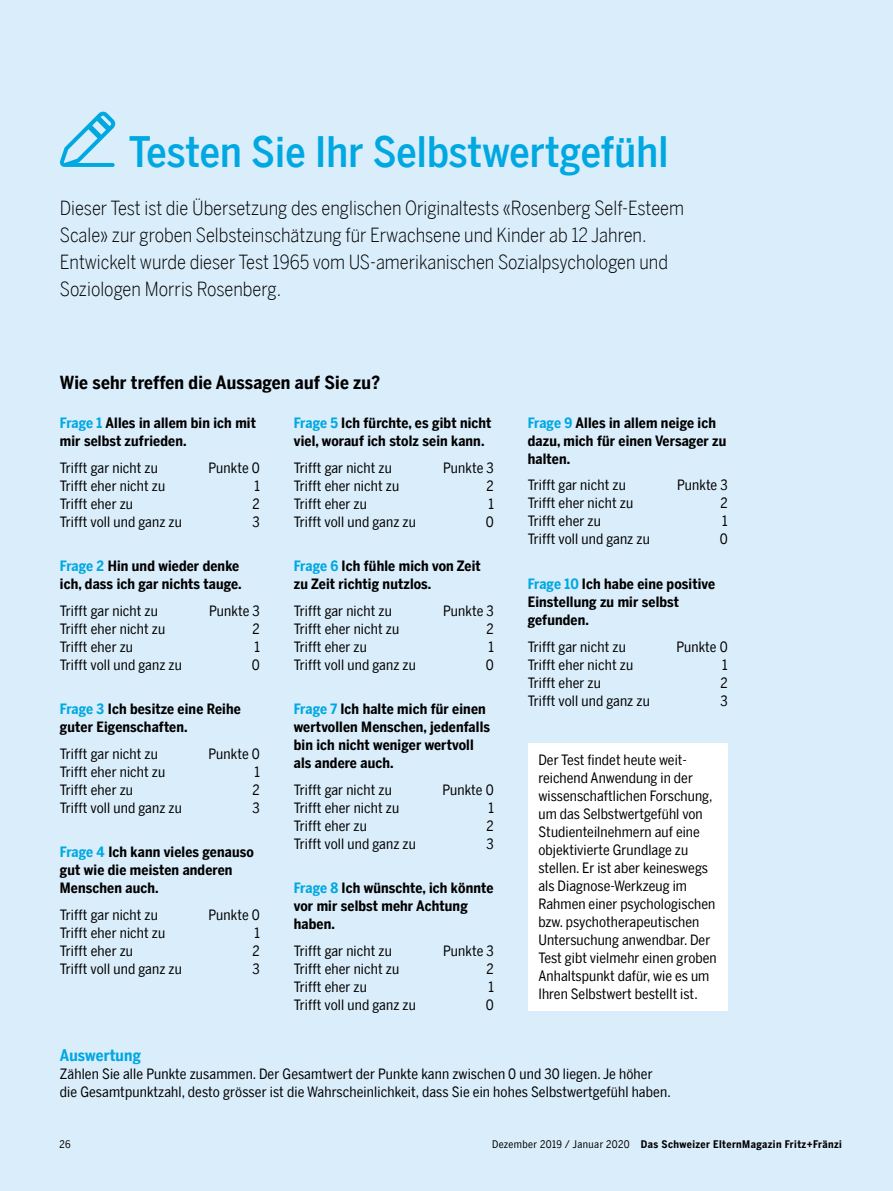
<style>
.page{position:relative;width:893px;height:1191px;background:#daedfa}
.page>*{position:absolute;margin:0;border:0;box-sizing:border-box;transform-origin:0 0}
.t1{font:500 42px "Benton Sans Cond";letter-spacing:.005em;color:#00a8e2}
.t2{font:300 19.5px/27px "Benton Sans Cond";color:#000}
.t3{font:700 18px "Benton Sans Cond";letter-spacing:.01em;color:#000}
.t4{font:700 15.75px "Benton Sans Cond";letter-spacing:.01em;color:#00a8e2}
.t5{font:14.25px/18px "Benton Sans Cond";letter-spacing:.01em;color:#000}
.t6{font:700 14.25px/18px "Benton Sans Cond";letter-spacing:.01em;color:#000}
.t7{font:700 10.5px "Benton Sans Cond";letter-spacing:.04em;color:#000}
.t8{font:10.5px "Benton Sans Cond";color:#000}
.s1{color:#00a8e2}
.s2{font-weight:400}
</style>
<div class="page">
<svg style="left:60px;top:112px;width:55px;height:55px"></svg>
<div style="left:528px;top:743px;width:200px;height:267px;background:#fff"></div>
<h1 class="t1" style="left:129px;top:127px;width:541px">Testen Sie Ihr Selbstwertgefühl</h1>
<p class="t2" style="left:60px;top:194px;width:626px">Dieser Test ist die Übersetzung des englischen Originaltests «Rosenberg Self-Esteem Scale» zur groben Selbsteinschätzung für Erwachsene und Kinder ab 12 Jahren.<br>Entwickelt wurde dieser Test 1965 vom US-amerikanischen Sozialpsychologen und Soziologen Morris Rosenberg.</p>
<p class="t3" style="left:60px;top:372px;width:322px">Wie sehr treffen die Aussagen auf Sie zu?</p>
<p class="t6" style="left:60px;top:414px;width:198px"><span class="s1">Frage 1</span> Alles in allem bin ich mit mir selbst zufrieden.</p>
<p class="t5" style="left:60px;top:458px;width:100px">Trifft gar nicht zu</p>
<p class="t5" style="left:208px;top:458px;width:53px">Punkte 0</p>
<p class="t5" style="left:60px;top:476px;width:107px">Trifft eher nicht zu</p>
<p class="t5" style="left:254px;top:476px;width:7px">1</p>
<p class="t5" style="left:60px;top:494px;width:75px">Trifft eher zu</p>
<p class="t5" style="left:253px;top:494px;width:9px">2</p>
<p class="t5" style="left:60px;top:512px;width:124px">Trifft voll und ganz zu</p>
<p class="t5" style="left:253px;top:512px;width:9px">3</p>
<p class="t6" style="left:60px;top:557px;width:183px"><span class="s1">Frage 2</span> Hin und wieder denke ich, dass ich gar nichts tauge.</p>
<p class="t5" style="left:60px;top:601px;width:100px">Trifft gar nicht zu</p>
<p class="t5" style="left:209px;top:601px;width:52px">Punkte 3</p>
<p class="t5" style="left:60px;top:619px;width:107px">Trifft eher nicht zu</p>
<p class="t5" style="left:253px;top:619px;width:9px">2</p>
<p class="t5" style="left:60px;top:637px;width:75px">Trifft eher zu</p>
<p class="t5" style="left:254px;top:637px;width:7px">1</p>
<p class="t5" style="left:60px;top:655px;width:124px">Trifft voll und ganz zu</p>
<p class="t5" style="left:252px;top:655px;width:10px">0</p>
<p class="t6" style="left:60px;top:700px;width:182px"><span class="s1">Frage 3</span> Ich besitze eine Reihe guter Eigenschaften.</p>
<p class="t5" style="left:60px;top:744px;width:100px">Trifft gar nicht zu</p>
<p class="t5" style="left:208px;top:744px;width:53px">Punkte 0</p>
<p class="t5" style="left:60px;top:762px;width:107px">Trifft eher nicht zu</p>
<p class="t5" style="left:254px;top:762px;width:7px">1</p>
<p class="t5" style="left:60px;top:780px;width:75px">Trifft eher zu</p>
<p class="t5" style="left:253px;top:780px;width:9px">2</p>
<p class="t5" style="left:60px;top:798px;width:124px">Trifft voll und ganz zu</p>
<p class="t5" style="left:253px;top:798px;width:9px">3</p>
<p class="t6" style="left:60px;top:843px;width:195px"><span class="s1">Frage 4</span> Ich kann vieles genauso gut wie die meisten anderen<br>Menschen auch.</p>
<p class="t5" style="left:60px;top:905px;width:100px">Trifft gar nicht zu</p>
<p class="t5" style="left:208px;top:905px;width:53px">Punkte 0</p>
<p class="t5" style="left:60px;top:923px;width:107px">Trifft eher nicht zu</p>
<p class="t5" style="left:254px;top:923px;width:7px">1</p>
<p class="t5" style="left:60px;top:941px;width:75px">Trifft eher zu</p>
<p class="t5" style="left:253px;top:941px;width:9px">2</p>
<p class="t5" style="left:60px;top:959px;width:124px">Trifft voll und ganz zu</p>
<p class="t5" style="left:253px;top:959px;width:9px">3</p>
<p class="t6" style="left:294px;top:414px;width:199px"><span class="s1">Frage 5</span> Ich fürchte, es gibt nicht viel, worauf ich stolz sein kann.</p>
<p class="t5" style="left:294px;top:458px;width:100px">Trifft gar nicht zu</p>
<p class="t5" style="left:443px;top:458px;width:52px">Punkte 3</p>
<p class="t5" style="left:294px;top:476px;width:107px">Trifft eher nicht zu</p>
<p class="t5" style="left:487px;top:476px;width:9px">2</p>
<p class="t5" style="left:294px;top:494px;width:75px">Trifft eher zu</p>
<p class="t5" style="left:488px;top:494px;width:7px">1</p>
<p class="t5" style="left:294px;top:512px;width:124px">Trifft voll und ganz zu</p>
<p class="t5" style="left:486px;top:512px;width:10px">0</p>
<p class="t6" style="left:294px;top:557px;width:188px"><span class="s1">Frage 6</span> Ich fühle mich von Zeit zu Zeit richtig nutzlos.</p>
<p class="t5" style="left:294px;top:601px;width:100px">Trifft gar nicht zu</p>
<p class="t5" style="left:443px;top:601px;width:52px">Punkte 3</p>
<p class="t5" style="left:294px;top:619px;width:107px">Trifft eher nicht zu</p>
<p class="t5" style="left:487px;top:619px;width:9px">2</p>
<p class="t5" style="left:294px;top:637px;width:75px">Trifft eher zu</p>
<p class="t5" style="left:488px;top:637px;width:7px">1</p>
<p class="t5" style="left:294px;top:655px;width:124px">Trifft voll und ganz zu</p>
<p class="t5" style="left:486px;top:655px;width:10px">0</p>
<p class="t6" style="left:294px;top:700px;width:198px"><span class="s1">Frage 7</span> Ich halte mich für einen wertvollen Menschen, jedenfalls bin ich nicht weniger wertvoll als andere auch.</p>
<p class="t5" style="left:294px;top:780px;width:100px">Trifft gar nicht zu</p>
<p class="t5" style="left:442px;top:780px;width:53px">Punkte 0</p>
<p class="t5" style="left:294px;top:798px;width:107px">Trifft eher nicht zu</p>
<p class="t5" style="left:488px;top:798px;width:7px">1</p>
<p class="t5" style="left:294px;top:816px;width:75px">Trifft eher zu</p>
<p class="t5" style="left:487px;top:816px;width:9px">2</p>
<p class="t5" style="left:294px;top:834px;width:124px">Trifft voll und ganz zu</p>
<p class="t5" style="left:486px;top:834px;width:9px">3</p>
<p class="t6" style="left:294px;top:879px;width:201px"><span class="s1">Frage 8</span> Ich wünschte, ich könnte vor mir selbst mehr Achtung haben.</p>
<p class="t5" style="left:294px;top:941px;width:100px">Trifft gar nicht zu</p>
<p class="t5" style="left:443px;top:941px;width:52px">Punkte 3</p>
<p class="t5" style="left:294px;top:959px;width:107px">Trifft eher nicht zu</p>
<p class="t5" style="left:487px;top:959px;width:9px">2</p>
<p class="t5" style="left:294px;top:977px;width:75px">Trifft eher zu</p>
<p class="t5" style="left:488px;top:977px;width:7px">1</p>
<p class="t5" style="left:294px;top:995px;width:124px">Trifft voll und ganz zu</p>
<p class="t5" style="left:486px;top:995px;width:10px">0</p>
<p class="t6" style="left:528px;top:414px;width:200px"><span class="s1">Frage 9</span> Alles in allem neige ich dazu, mich für einen Versager zu halten.</p>
<p class="t5" style="left:528px;top:476px;width:100px">Trifft gar nicht zu</p>
<p class="t5" style="left:677px;top:476px;width:52px">Punkte 3</p>
<p class="t5" style="left:528px;top:494px;width:107px">Trifft eher nicht zu</p>
<p class="t5" style="left:720px;top:494px;width:9px">2</p>
<p class="t5" style="left:528px;top:512px;width:75px">Trifft eher zu</p>
<p class="t5" style="left:722px;top:512px;width:7px">1</p>
<p class="t5" style="left:528px;top:530px;width:124px">Trifft voll und ganz zu</p>
<p class="t5" style="left:720px;top:530px;width:10px">0</p>
<p class="t6" style="left:528px;top:575px;width:189px"><span class="s1">Frage 10</span> Ich habe eine positive<br>Einstellung zu mir selbst gefunden.</p>
<p class="t5" style="left:528px;top:637px;width:100px">Trifft gar nicht zu</p>
<p class="t5" style="left:676px;top:637px;width:53px">Punkte 0</p>
<p class="t5" style="left:528px;top:655px;width:107px">Trifft eher nicht zu</p>
<p class="t5" style="left:722px;top:655px;width:7px">1</p>
<p class="t5" style="left:528px;top:673px;width:75px">Trifft eher zu</p>
<p class="t5" style="left:720px;top:673px;width:9px">2</p>
<p class="t5" style="left:528px;top:691px;width:124px">Trifft voll und ganz zu</p>
<p class="t5" style="left:720px;top:691px;width:9px">3</p>
<p class="t5" style="left:538px;top:750px;width:180px">Der Test findet heute weit&shy;reichend Anwendung in der wissenschaftlichen Forschung, um das Selbstwertgefühl von<br>Studienteilnehmern auf eine objektivierte Grundlage zu stellen. Er ist aber keineswegs als Diagnose-Werkzeug im<br>Rahmen einer psychologischen bzw. psychotherapeutischen<br>Untersuchung anwendbar. Der<br>Test gibt vielmehr einen groben<br>Anhaltspunkt dafür, wie es um<br>Ihren Selbstwert bestellt ist.</p>
<p class="t4" style="left:60px;top:1046px;width:83px">Auswertung</p>
<p class="t5" style="left:60px;top:1065px;width:612px">Zählen Sie alle Punkte zusammen. Der Gesamtwert der Punkte kann zwischen 0 und 30 liegen. Je höher die -Gesamtpunktzahl, desto grösser ist die Wahrscheinlichkeit, dass Sie ein hohes Selbstwertgefühl haben.</p>
<p class="t8" style="left:60px;top:1138px;width:13px">26</p>
<p class="t7" style="left:492px;top:1138px;width:351px"><span class="s2">Dezember 2019 / Januar 2020</span> Das Schweizer ElternMagazin Fritz+Fränzi</p>
</div>
